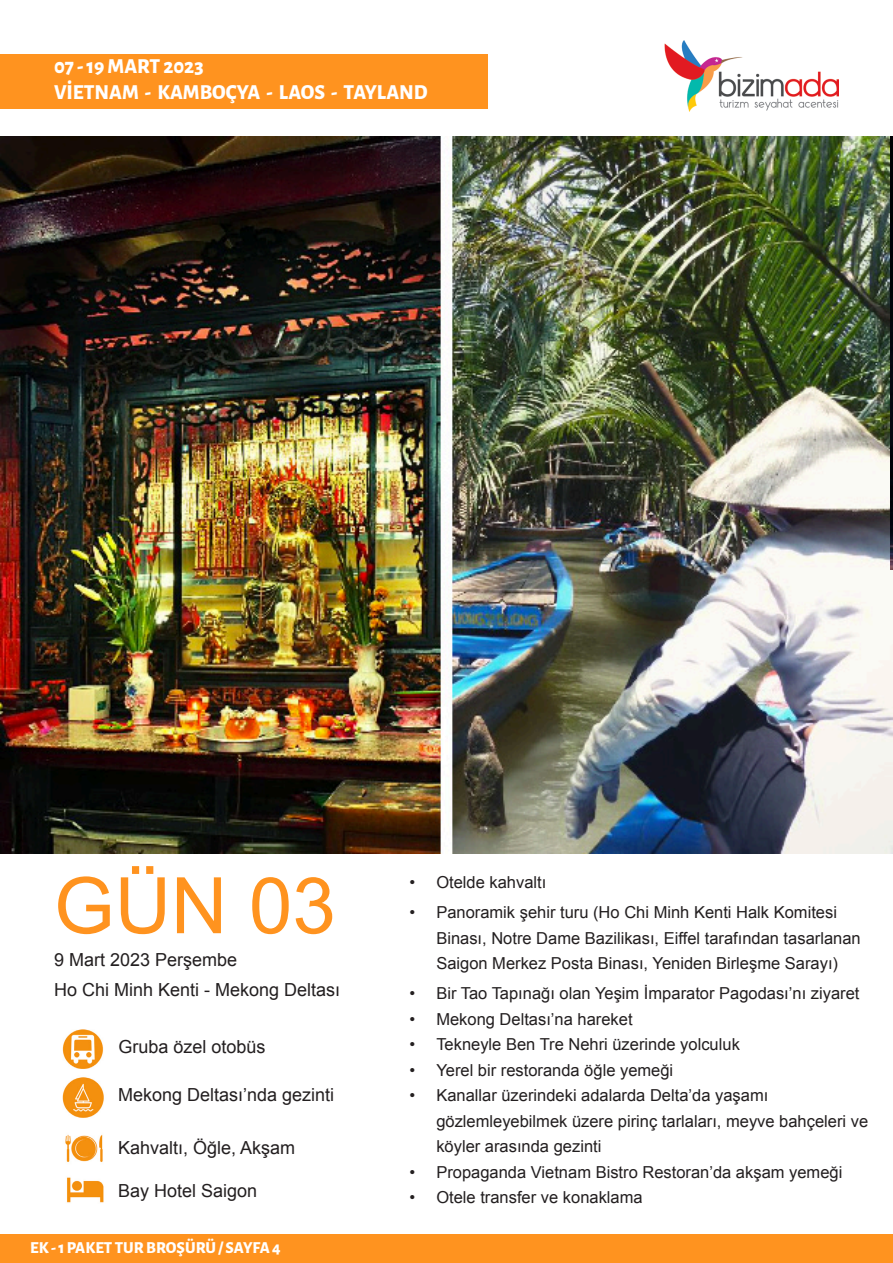
<style>
.page{position:relative;width:893px;height:1263px;background:#fff}
.page>*{position:absolute;margin:0;border:0;box-sizing:border-box;transform-origin:0 0}
.t1{font:78px "Arial";color:#ff931f}
.t2{font:800 21px "Alegreya Sans";color:#fff}
.t3{font:18px "Arial";color:#231f20}
.t4{font:16.5px/25.5px "Arial";color:#231f20}
.t5{font:800 16.5px "Alegreya Sans";color:#fff}
</style>
<div class="page">
<div style="left:0;top:54px;width:487px;height:55px;background:#ff931f"></div>
<img style="left:664px;top:40px;width:175px;height:72px">
<img style="left:0;top:137px;width:893px;height:716px">
<div style="left:0;top:1234px;width:893px;height:29px;background:#ff931f"></div>
<img style="left:62px;top:1029px;width:42px;height:174px">
<img style="left:890px;top:136px;width:3px;height:433px">
<p class="t2" style="left:54px;top:51px;width:151px">07 - 19 MART 2023</p>
<p class="t2" style="left:54px;top:76px;width:375px">VİETNAM - KAMBOÇYA - LAOS - TAYLAND</p>
<p class="t1" style="left:54px;top:855px;width:283px">GÜN 03</p>
<p class="t3" style="left:54px;top:948px;width:185px">9 Mart 2023 Perşembe</p>
<p class="t3" style="left:54px;top:978px;width:288px">Ho Chi Minh Kenti - Mekong Deltası</p>
<p class="t3" style="left:118px;top:1035px;width:149px">Gruba özel otobüs</p>
<p class="t3" style="left:118px;top:1082px;width:218px">Mekong Deltası’nda gezinti</p>
<p class="t3" style="left:118px;top:1136px;width:179px">Kahvaltı, Öğle, Akşam</p>
<p class="t3" style="left:118px;top:1179px;width:141px">Bay Hotel Saigon</p>
<p class="t5" style="left:30px;top:1235px;width:252px">EK - 1 PAKET TUR BROŞÜRÜ / SAYFA 4</p>
<p class="t4" style="left:409px;top:870px;width:139px">• Otelde kahvaltı</p>
<p class="t4" style="left:436px;top:900px;width:426px;text-indent:-27px">• Panoramik şehir turu (Ho Chi Minh Kenti Halk Komitesi<br>Binası, Notre Dame Bazilikası, Eiffel tarafından tasarlanan<br>Saigon Merkez Posta Binası, Yeniden Birleşme Sarayı)</p>
<p class="t4" style="left:409px;top:981px;width:452px">• Bir Tao Tapınağı olan Yeşim İmparator Pagodası’nı ziyaret</p>
<p class="t4" style="left:409px;top:1006px;width:225px">• Mekong Deltası’na hareket</p>
<p class="t4" style="left:409px;top:1032px;width:332px">• Tekneyle Ben Tre Nehri üzerinde yolculuk</p>
<p class="t4" style="left:409px;top:1057px;width:265px">• Yerel bir restoranda öğle yemeği</p>
<p class="t4" style="left:436px;top:1083px;width:433px;text-indent:-27px">• Kanallar üzerindeki adalarda Delta’da yaşamı gözlemleyebilmek üzere pirinç tarlaları, meyve bahçeleri ve köyler arasında gezinti</p>
<p class="t4" style="left:409px;top:1159px;width:434px">• Propaganda Vietnam Bistro Restoran’da akşam yemeği</p>
<p class="t4" style="left:409px;top:1185px;width:235px">• Otele transfer ve konaklama</p>
</div>
